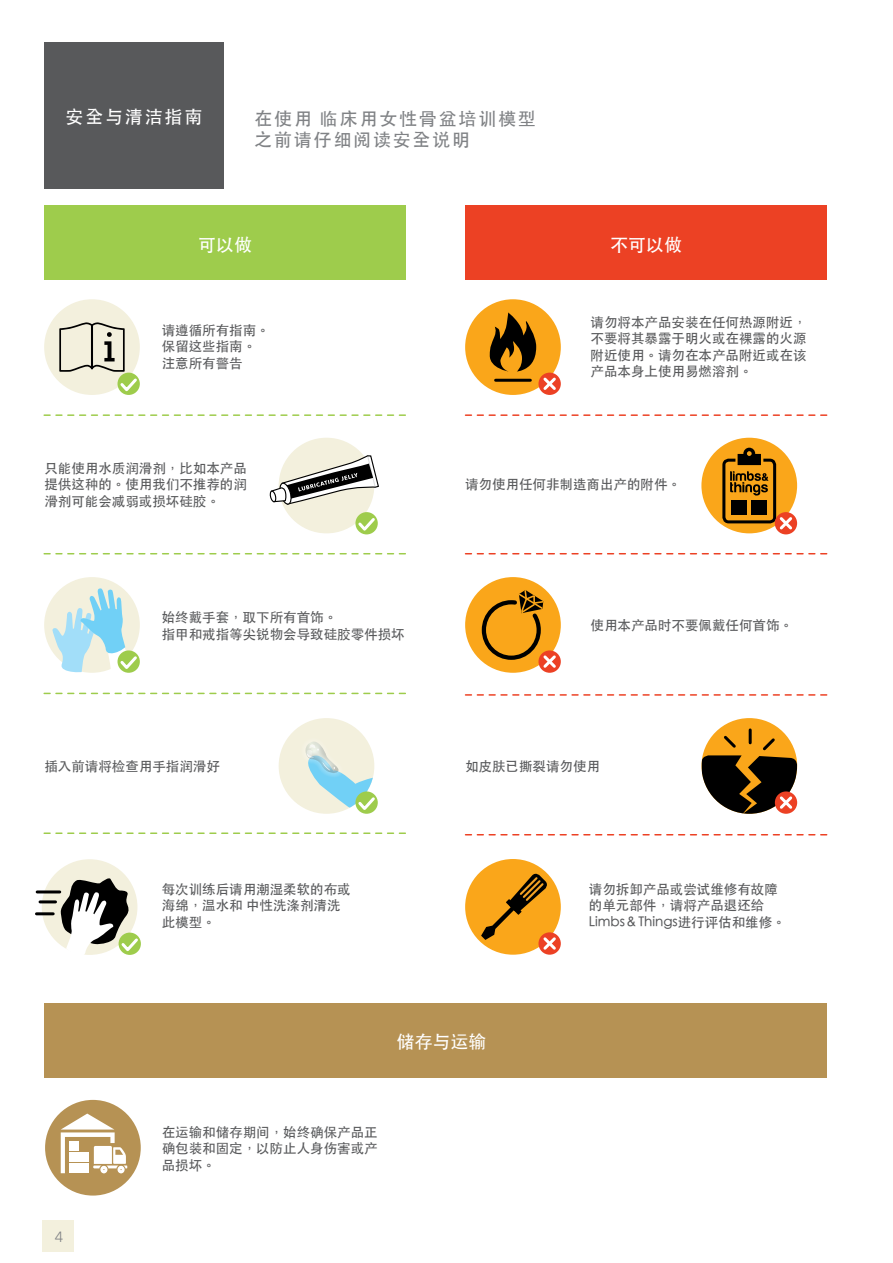
<style>
.page{position:relative;width:893px;height:1263px;background:#fff}
.page>*{position:absolute;margin:0;border:0;box-sizing:border-box;transform-origin:0 0}
.t1{font:500 18px/21px "ST Heiti TC";letter-spacing:.1em;color:#808285}
.t2{font:500 18px "ST Heiti TC";color:#fff}
.t3{font:500 18px "ST Heiti TC";letter-spacing:.1em;color:#fff}
.t4{font:15px "Humanist 777 BT Light B";color:#808285}
.t5{font:500 13.5px/16.5px "ST Heiti TC";color:#58595b}
</style>
<div class="page">
<div style="left:43px;top:1220px;width:31px;height:32px;background:#f3f0dd"></div>
<div style="left:279px;top:438px;width:95px;height:95px;background:#f3f0dd;border-radius:50%"></div>
<svg style="left:269px;top:455px;width:110px;height:79px"></svg>
<div style="left:279px;top:718px;width:95px;height:96px;background:#f3f0dd;border-radius:50%"></div>
<svg style="left:292px;top:733px;width:86px;height:81px"></svg>
<svg style="left:44px;top:414px;width:361px;height:2px"></svg>
<svg style="left:465px;top:414px;width:362px;height:2px"></svg>
<svg style="left:44px;top:553px;width:361px;height:1px"></svg>
<svg style="left:465px;top:553px;width:362px;height:1px"></svg>
<svg style="left:44px;top:693px;width:361px;height:1px"></svg>
<svg style="left:44px;top:832px;width:361px;height:2px"></svg>
<svg style="left:465px;top:694px;width:362px;height:2px"></svg>
<svg style="left:465px;top:834px;width:362px;height:1px"></svg>
<div style="left:44px;top:43px;width:180px;height:146px;background:#58595b"></div>
<div style="left:44px;top:205px;width:362px;height:75px;background:#9ecc4c"></div>
<div style="left:44px;top:1003px;width:783px;height:74px;background:#b69254"></div>
<div style="left:465px;top:205px;width:362px;height:75px;background:#ec4124"></div>
<div style="left:44px;top:299px;width:96px;height:96px;background:#f3f0dd;border-radius:50%"></div>
<svg style="left:59px;top:322px;width:81px;height:72px"></svg>
<div style="left:465px;top:299px;width:96px;height:96px;background:#faa61a;border-radius:50%"></div>
<div style="left:465px;top:577px;width:96px;height:96px;background:#faa61a;border-radius:50%"></div>
<div style="left:465px;top:859px;width:96px;height:96px;background:#faa61a;border-radius:50%"></div>
<svg style="left:538px;top:373px;width:23px;height:22px"></svg>
<svg style="left:538px;top:650px;width:23px;height:23px"></svg>
<svg style="left:538px;top:932px;width:23px;height:23px"></svg>
<div style="left:44px;top:577px;width:96px;height:96px;background:#f3f0dd;border-radius:50%"></div>
<div style="left:42px;top:859px;width:95px;height:96px;background:#f3f0dd;border-radius:50%"></div>
<svg style="left:61px;top:876px;width:80px;height:79px"></svg>
<hr style="left:37px;top:890px;width:23px;height:3px;background:#000">
<hr style="left:40px;top:900px;width:16px;height:3px;background:#000">
<hr style="left:36px;top:912px;width:17px;height:3px;background:#000">
<svg style="left:490px;top:312px;width:69px;height:81px"></svg>
<hr style="left:496px;top:379px;width:34px;height:3px;background:#000">
<div style="left:701px;top:438px;width:96px;height:95px;background:#faa61a;border-radius:50%"></div>
<svg style="left:481px;top:872px;width:78px;height:80px"></svg>
<div style="left:45px;top:1100px;width:96px;height:95px;background:#b69254;border-radius:50%"></div>
<svg style="left:61px;top:1113px;width:66px;height:60px"></svg>
<svg style="left:52px;top:588px;width:88px;height:85px"></svg>
<svg style="left:480px;top:590px;width:79px;height:80px"></svg>
<div style="left:722px;top:459px;width:54px;height:64px;border:3px solid #000;border-radius:5px"></div>
<svg style="left:738px;top:448px;width:23px;height:17px"></svg>
<div style="left:731px;top:500px;width:16px;height:14px;background:#000"></div>
<div style="left:751px;top:500px;width:16px;height:14px;background:#000"></div>
<svg style="left:730px;top:471px;width:39px;height:24px"></svg>
<svg style="left:775px;top:512px;width:22px;height:22px"></svg>
<svg style="left:777px;top:514px;width:18px;height:18px"></svg>
<div style="left:701px;top:718px;width:96px;height:96px;background:#faa61a;border-radius:50%"></div>
<svg style="left:701px;top:730px;width:96px;height:84px"></svg>
<h1 class="t3" style="left:66px;top:107px;width:138px">安全与清洁指南</h1>
<h1 class="t1" style="left:254px;top:107px;width:283px">在使用临床用女性骨盆培训模型之前请仔细阅读安全说明</h1>
<h1 class="t2" style="left:198px;top:234px;width:55px">可以做</h1>
<h1 class="t2" style="left:610px;top:234px;width:73px">不可以做</h1>
<p class="t5" style="left:162px;top:321px;width:109px">请遵循所有指南。保留这些指南。注意所有警告</p>
<p class="t5" style="left:591px;top:313px;width:217px;text-align:justify">请勿将本产品安装在任何热源附近，不要将其暴露于明火或在裸露的火源附近使用。请勿在本产品附近或在该产品本身上使用易燃溶剂。</p>
<p class="t5" style="left:44px;top:459px;width:204px;text-align:justify">只能使用水质润滑剂，比如本产品提供这种的。使用我们不推荐的润滑剂可能会减弱或损坏硅胶。</p>
<p class="t5" style="left:162px;top:609px;width:245px">始终戴手套，取下所有首饰。<br>指甲和戒指等尖锐物会导致硅胶零件损坏</p>
<p class="t5" style="left:44px;top:758px;width:177px">插入前请将检查用手指润滑好</p>
<p class="t5" style="left:162px;top:880px;width:191px">每次训练后请用潮湿柔软的布或海绵，温水和中性洗涤剂清洗此模型。</p>
<p class="t5" style="left:465px;top:476px;width:217px">请勿使用任何非制造商出产的附件。</p>
<p class="t5" style="left:591px;top:617px;width:204px">使用本产品时不要佩戴任何首饰。</p>
<p class="t5" style="left:465px;top:758px;width:136px">如皮肤已撕裂请勿使用</p>
<p class="t5" style="left:589px;top:880px;width:198px">请勿拆卸产品或尝试维修有故障的单元部件，请将产品退还给<br>Limbs＆Things进行评估和维修。</p>
<p class="t4" style="left:55px;top:1227px;width:10px">4</p>
<h1 class="t2" style="left:397px;top:1032px;width:91px">储存与运输</h1>
<p class="t5" style="left:162px;top:1123px;width:218px;text-align:justify">在运输和储存期间，始终确保产品正确包装和固定，以防止人身伤害或产品损坏。</p>
</div>
